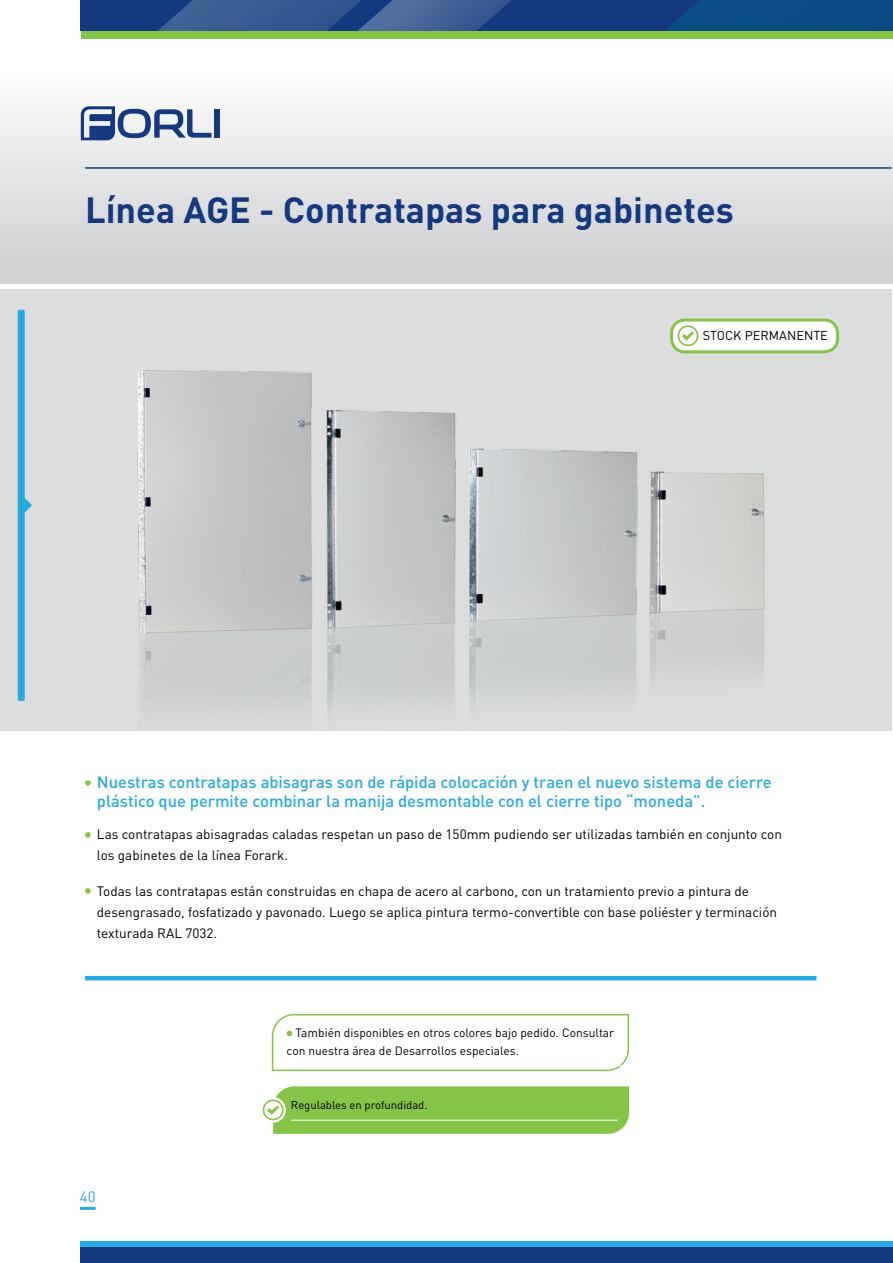
<style>
.page{position:relative;width:893px;height:1263px;background:#fff}
.page>*{position:absolute;margin:0;border:0;box-sizing:border-box;transform-origin:0 0}
.t1{font:700 36px "DIN Pro";color:#15397f}
.t2{font:500 16.5px/19.8px "DIN Pro";color:#27aae1}
.t3{font:15px "DIN Pro";color:#27aae1}
.t4{font:13.5px/21px "DIN Pro";color:#000}
.t5{font:12.75px "DIN Pro";color:#000}
.t6{font:12px/18px "DIN Pro";color:#000}
.t7{font:11.25px "DIN Pro";color:#000}
</style>
<div class="page">
<div style="left:0;top:0;width:892px;height:283px;background:linear-gradient(to bottom,#fff,#d1d2d4)"></div>
<svg style="left:81px;top:106px;width:130px;height:34px"></svg>
<div style="left:214px;top:109px;width:6px;height:29px;background:#15397f"></div>
<div style="left:81px;top:0;width:812px;height:31px;background:#15397f"></div>
<div style="left:80px;top:1244px;width:813px;height:19px;background:#15397f"></div>
<hr style="left:80px;top:1207px;width:16px;height:3px;background:#27aae1">
<svg style="left:665px;top:0;width:228px;height:31px;background:#0b4a84"></svg>
<svg style="left:158px;top:0;width:353px;height:31px"></svg>
<div style="left:80px;top:1241px;width:813px;height:5px;background:#27aae1"></div>
<div style="left:81px;top:31px;width:812px;height:7px;background:#85c446"></div>
<div style="left:0;top:289px;width:891px;height:442px;background:#dbdedd"></div>
<hr style="left:85px;top:167px;width:806px;height:2px;background:#15397f">
<img style="left:137px;top:343px;width:680px;height:368px">
<div style="left:18px;top:310px;width:7px;height:391px;background:#27aae1;border-radius:2px"></div>
<svg style="left:24px;top:494px;width:8px;height:22px"></svg>
<div style="left:671px;top:320px;width:167px;height:32px;background:#fff;border-radius:13px"></div>
<div style="left:670px;top:318px;width:169px;height:35px;border:3px solid #85c446;border-radius:13px"></div>
<svg style="left:677px;top:325px;width:22px;height:21px"></svg>
<svg style="left:262px;top:1086px;width:367px;height:48px;background:#8ec854"></svg>
<svg style="left:85px;top:832px;width:6px;height:6px"></svg>
<svg style="left:85px;top:888px;width:6px;height:6px"></svg>
<svg style="left:85px;top:780px;width:6px;height:6px"></svg>
<hr style="left:85px;top:976px;width:731px;height:4px;background:#27aae1">
<svg style="left:271px;top:1014px;width:359px;height:58px"></svg>
<h1 class="t1" style="left:85px;top:186px;width:650px">Línea AGE - Contratapas para gabinetes</h1>
<p class="t5" style="left:703px;top:327px;width:127px">STOCK PERMANENTE</p>
<p class="t2" style="left:97px;top:771px;width:676px">Nuestras contratapas abisagras son de rápida colocación y traen el nuevo sistema de cierre plástico que permite combinar la manija desmontable con el cierre tipo “moneda”.</p>
<p class="t4" style="left:97px;top:823px;width:686px">Las contratapas abisagradas caladas respetan un paso de 150mm pudiendo ser utilizadas también en conjunto con los gabinetes de la línea Forark.</p>
<p class="t4" style="left:97px;top:880px;width:682px">Todas las contratapas están construidas en chapa de acero al carbono, con un tratamiento previo a pintura de desengrasado, fosfatizado y pavonado. Luego se aplica pintura termo-convertible con base poliéster y terminación texturada RAL 7032.</p>
<p class="t6" style="left:287px;top:1023px;width:329px;text-indent:9px">También disponibles en otros colores bajo pedido. Consultar con nuestra área de Desarrollos especiales.</p>
<p class="t3" style="left:80px;top:1187px;width:17px">40</p>
<p class="t7" style="left:291px;top:1097px;width:138px">Regulables en profundidad.</p>
</div>
